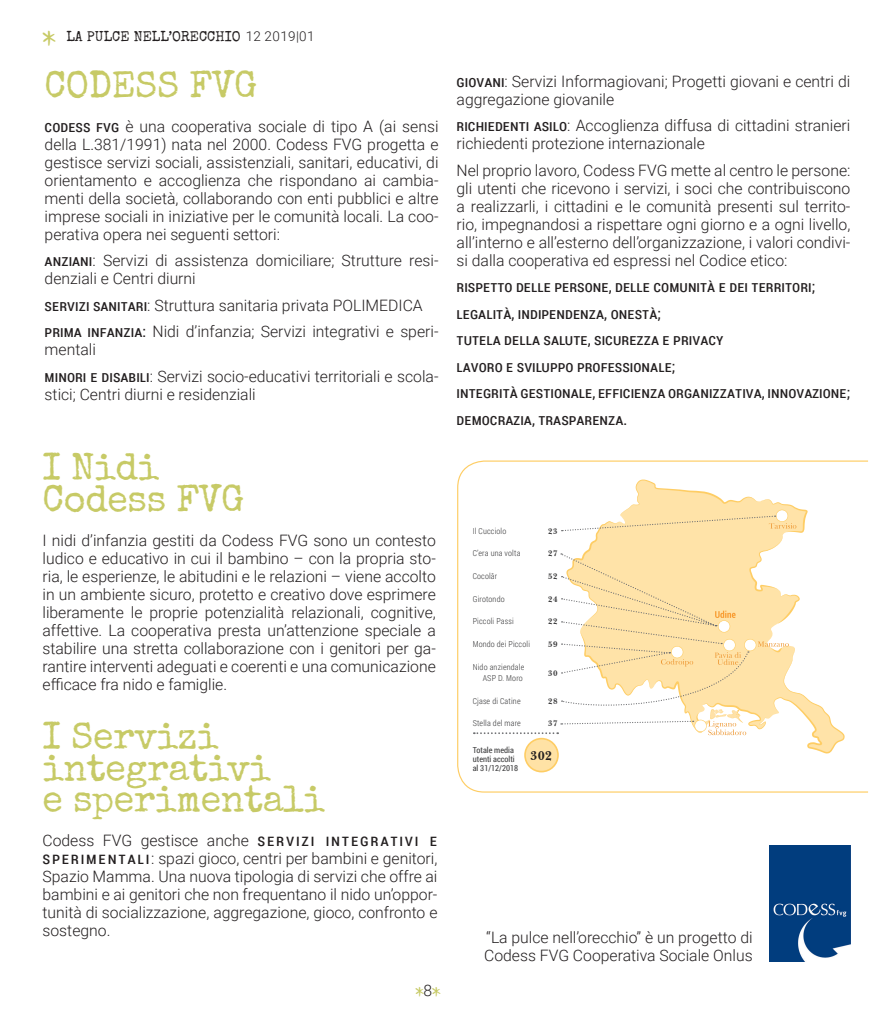
<style>
.page{position:relative;width:893px;height:1021px;background:#fff}
.page>*{position:absolute;margin:0;border:0;box-sizing:border-box;transform-origin:0 0}
.t1{font:37.5px/31.5px "Special Elite";letter-spacing:-.01em;color:#c7ca66}
.t2{font:37.5px "Ink Free";color:#c7ca66}
.t3{font:24px "Ink Free";color:#c7ca66}
.t4{font:300 15.75px/18px "Roboto";color:#231f20}
.t5{font:15.75px/26.5px "Roboto Condensed";color:#231f20}
.t6{font:14.25px "Special Elite";color:#231f20}
.t7{font:700 12.9px "Baskerville BT";color:#231f20}
.t8{font:300 8.25px/11.2px "Roboto Condensed";letter-spacing:.02em;color:#3e3e3f;text-align:right}
.t9{font:8.25px/9px "Roboto Condensed";color:#3e3e3f}
.t10{font:700 8.25px "Baskerville BT";letter-spacing:.02em;color:#3e3e3f}
.s1{font-family:"Roboto";font-weight:300;font-size:13.5px}
.s2{font-family:"Roboto Condensed";font-weight:400}
.s3{font-family:"Roboto Condensed";font-weight:400;font-size:16.5px}
</style>
<div class="page">
<svg style="left:457px;top:460px;width:411px;height:333px"></svg>
<div style="left:525px;top:738px;width:33px;height:33px;background:#ffe2a5;border-radius:50%"></div>
<div style="left:524px;top:737px;width:35px;height:35px;border:2px solid #fecd64;border-radius:50%"></div>
<svg style="left:474px;top:479px;width:371px;height:274px"></svg>
<img style="left:769px;top:845px;width:81px;height:116px">
<h1 class="t2" style="left:43px;top:26px;width:15px">*</h1>
<p class="t6" style="left:66px;top:28px;width:250px">LA PULCE NELL’ORECCHIO <span class="s1">12 2019|01</span></p>
<h1 class="t1" style="left:45px;top:69px;width:214px">CODESS FVG</h1>
<p class="t4" style="left:45px;top:116px;width:395px;text-align:justify"><span class="s2">codess fvg</span> è una cooperativa sociale di tipo A (ai sensi della L.381/1991) nata nel 2000. Codess FVG progetta e gestisce servizi sociali, assistenziali, sanitari, educativi, di orientamento e accoglienza che rispondano ai cambia&shy;menti della società, collaborando con enti pubblici e altre imprese sociali in iniziative per le comunità locali. La coo&shy;perativa opera nei seguenti settori:</p>
<p class="t4" style="left:45px;top:251px;width:395px"><span class="s2">anziani</span>: Servizi di assistenza domiciliare; Strutture resi&shy;denziali e Centri diurni</p>
<p class="t4" style="left:45px;top:291px;width:395px;line-height:26.5px"><span class="s2">servizi sanitari</span>: Struttura sanitaria privata POLIMEDICA <span class="s2">prima infanzia:</span> Nidi d’infanzia; Servizi integrativi e speri-</p>
<p class="t4" style="left:45px;top:336px;width:395px;line-height:26.5px">mentali<br><span class="s2">minori e disabili</span>: Servizi socio-educativi territoriali e scola-</p>
<p class="t4" style="left:45px;top:384px;width:213px">stici; Centri diurni e residenziali</p>
<h1 class="t1" style="left:43px;top:452px;width:203px">I Nidi<br>Codess FVG</h1>
<p class="t4" style="left:43px;top:531px;width:395px;text-align:justify">I nidi d’infanzia gestiti da Codess FVG sono un contesto ludico e educativo in cui il bambino – con la propria sto&shy;ria, le esperienze, le abitudini e le relazioni – viene accolto in un ambiente sicuro, protetto e creativo dove esprimere liberamente le proprie potenzialità relazionali, cognitive, affettive. La cooperativa presta un’attenzione speciale a stabilire una stretta collaborazione con i genitori per ga&shy;rantire interventi adeguati e coerenti e una comunicazione efficace fra nido e famiglie.</p>
<h1 class="t1" style="left:43px;top:720px;width:284px">I Servizi integrativi<br>e sperimentali</h1>
<p class="t4" style="left:43px;top:831px;width:396px;text-align:justify">Codess FVG gestisce anche <span class="s3">servizi integrativi e sperimentali</span>: spazi gioco, centri per bambini e genitori, Spazio Mamma. Una nuova tipologia di servizi che offre ai bambini e ai genitori che non frequentano il nido un’oppor&shy;tunità di socializzazione, aggregazione, gioco, confronto e sostegno.</p>
<h2 class="t3" style="left:415px;top:983px;width:27px">*<sup>8</sup>*</h2>
<p class="t4" style="left:457px;top:72px;width:395px"><span class="s2">giovani</span>: Servizi Informagiovani; Progetti giovani e centri di aggregazione giovanile</p>
<p class="t4" style="left:457px;top:116px;width:395px"><span class="s2">richiedenti asilo</span>: Accoglienza diffusa di cittadini stranieri richiedenti protezione internazionale</p>
<p class="t4" style="left:457px;top:160px;width:395px;text-align:justify">Nel proprio lavoro, Codess FVG mette al centro le persone: gli utenti che ricevono i servizi, i soci che contribuiscono a realizzarli, i cittadini e le comunità presenti sul territo&shy;rio, impegnandosi a rispettare ogni giorno e a ogni livello, all’interno e all’esterno dell’organizzazione, i valori condivi&shy;si dalla cooperativa ed espressi nel Codice etico:</p>
<p class="t5" style="left:457px;top:273px;width:395px">rispetto delle persone, delle comunità e dei territori; legalità, indipendenza, onestà;<br>tutela della salute, sicurezza e privacy<br>lavoro e sviluppo professionale;<br>integrità gestionale, efficienza organizzativa, innovazione; democrazia, trasparenza.</p>
<p class="t8" style="left:473px;top:525px;width:35px">Il Cucciolo</p>
<p class="t10" style="left:548px;top:526px;width:11px">23</p>
<p class="t8" style="left:473px;top:547px;width:49px">C’era una volta</p>
<p class="t10" style="left:548px;top:548px;width:11px">27</p>
<p class="t8" style="left:473px;top:570px;width:26px">Cocolâr</p>
<p class="t10" style="left:548px;top:571px;width:11px">52</p>
<p class="t8" style="left:473px;top:593px;width:33px">Girotondo</p>
<p class="t10" style="left:548px;top:593px;width:11px">24</p>
<p class="t8" style="left:473px;top:615px;width:43px">Piccoli Passi</p>
<p class="t10" style="left:548px;top:616px;width:11px">22</p>
<p class="t8" style="left:473px;top:638px;width:59px">Mondo dei Piccoli</p>
<p class="t10" style="left:548px;top:639px;width:11px">59</p>
<p class="t8" style="left:473px;top:660px;width:53px">Nido anziendale<br>ASP D. Moro</p>
<p class="t10" style="left:548px;top:667px;width:11px">30</p>
<p class="t8" style="left:473px;top:694px;width:49px">Cjase di Catine</p>
<p class="t10" style="left:548px;top:695px;width:11px">28</p>
<p class="t8" style="left:473px;top:717px;width:50px">Stella del mare</p>
<p class="t10" style="left:548px;top:718px;width:11px">37</p>
<p class="t9" style="left:473px;top:745px;width:47px">Totale media utenti accolti al 31/12/2018</p>
<p class="t7" style="left:531px;top:747px;width:23px">302</p>
<p class="t4" style="left:484px;top:928px;width:270px">“La pulce nell’orecchio” è un progetto di<br>Codess FVG Cooperativa Sociale Onlus</p>
</div>
